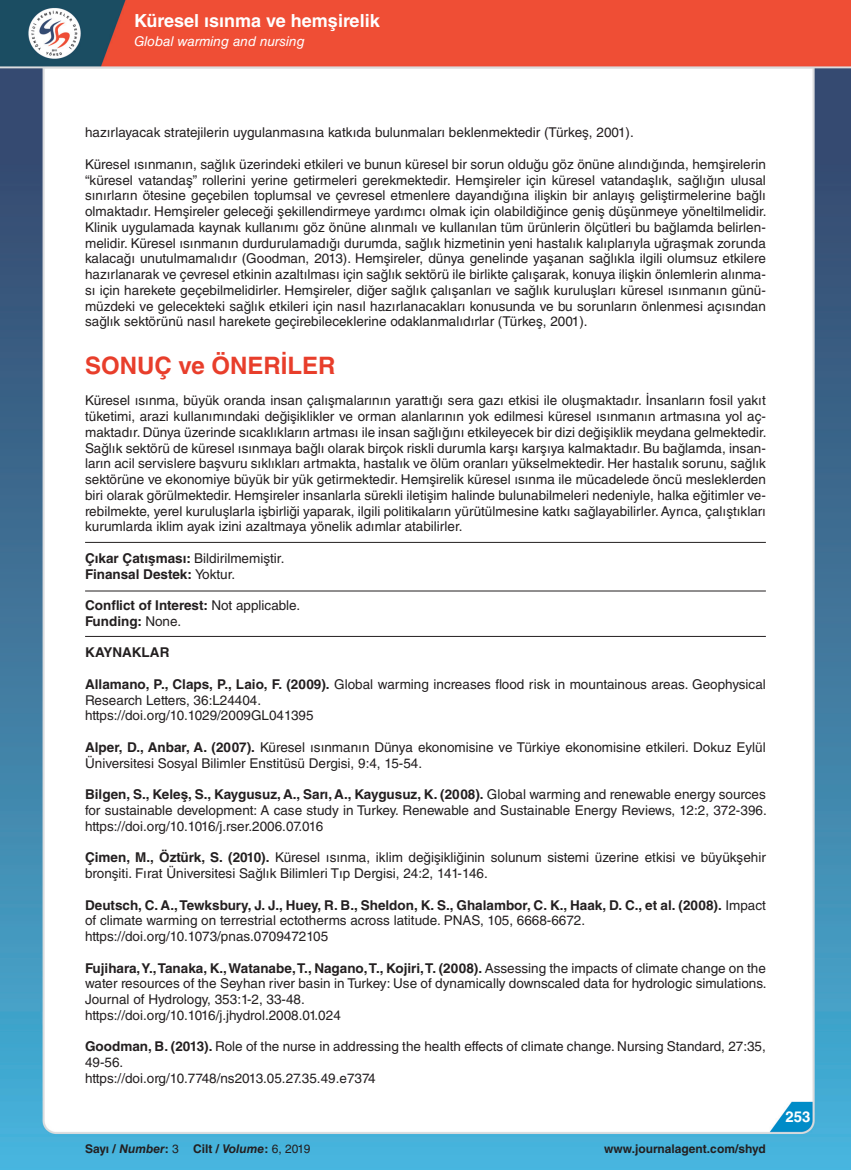
<style>
.page{position:relative;width:851px;height:1170px;background:#fff}
.page>*{position:absolute;margin:0;border:0;box-sizing:border-box;transform-origin:0 0}
.t1{font:700 24px "Helvetica LT Std";color:#e83e2b}
.t2{font:700 18px "Helvetica LT Std";color:#fff}
.t3{font:700 15px "Helvetica LT Std";color:#fff}
.t4{font:13.5px/15.8px "Helvetica LT Std";color:#231f20;text-align:justify}
.t5{font:700 13.5px/15.8px "Helvetica LT Std";color:#231f20}
.t6{font:italic 13.5px "Helvetica LT Std";color:#fff}
.t7{font:700 12px "Helvetica LT Std";color:#231f20}
.s1{font-weight:700}
.s2{font-weight:400}
.s3{font-style:italic}
</style>
<div class="page">
<img style="left:0;top:0;width:850px;height:1169px">
<hr style="left:85px;top:542px;width:680px;height:1px;background:#231f20">
<hr style="left:85px;top:590px;width:680px;height:1px;background:#231f20">
<hr style="left:85px;top:636px;width:680px;height:1px;background:#231f20">
<h2 class="t2" style="left:134px;top:9px;width:247px">Küresel ısınma ve hemşirelik</h2>
<p class="t6" style="left:134px;top:33px;width:172px">Global warming and nursing</p>
<p class="t4" style="left:85px;top:125px;width:550px">hazırlayacak stratejilerin uygulanmasına katkıda bulunmaları beklenmektedir (Türkeş, 2001).</p>
<p class="t4" style="left:85px;top:156px;width:683px">Küresel ısınmanın, sağlık üzerindeki etkileri ve bunun küresel bir sorun olduğu göz önüne alındığında, hemşirelerin “küresel vatandaş” rollerini yerine getirmeleri gerekmektedir. Hemşireler için küresel vatandaşlık, sağlığın ulusal sınırların ötesine geçebilen toplumsal ve çevresel etmenlere dayandığına ilişkin bir anlayış geliştirmelerine bağlı olmaktadır. Hemşireler geleceği şekillendirmeye yardımcı olmak için olabildiğince geniş düşünmeye yöneltilmelidir.<br>Klinik uygulamada kaynak kullanımı göz önüne alınmalı ve kullanılan tüm ürünlerin ölçütleri bu bağlamda belirlen&shy;melidir. Küresel ısınmanın durdurulamadığı durumda, sağlık hizmetinin yeni hastalık kalıplarıyla uğraşmak zorunda kalacağı unutulmamalıdır (Goodman, 2013). Hemşireler, dünya genelinde yaşanan sağlıkla ilgili olumsuz etkilere hazırlanarak ve çevresel etkinin azaltılması için sağlık sektörü ile birlikte çalışarak, konuya ilişkin önlemlerin alınma&shy;sı için harekete geçebilmelidirler. Hemşireler, diğer sağlık çalışanları ve sağlık kuruluşları küresel ısınmanın günü&shy;müzdeki ve gelecekteki sağlık etkileri için nasıl hazırlanacakları konusunda ve bu sorunların önlenmesi açısından sağlık sektörünü nasıl harekete geçirebileceklerine odaklanmalıdırlar (Türkeş, 2001).</p>
<p class="t1" style="left:85px;top:350px;width:252px">SONUÇ ve ÖNERİLER</p>
<p class="t4" style="left:85px;top:392px;width:683px">Küresel ısınma, büyük oranda insan çalışmalarının yarattığı sera gazı etkisi ile oluşmaktadır. İnsanların fosil yakıt tüketimi, arazi kullanımındaki değişiklikler ve orman alanlarının yok edilmesi küresel ısınmanın artmasına yol aç&shy;maktadır. Dünya üzerinde sıcaklıkların artması ile insan sağlığını etkileyecek bir dizi değişiklik meydana gelmektedir.<br>Sağlık sektörü de küresel ısınmaya bağlı olarak birçok riskli durumla karşı karşıya kalmaktadır. Bu bağlamda, insan&shy;ların acil servislere başvuru sıklıkları artmakta, hastalık ve ölüm oranları yükselmektedir. Her hastalık sorunu, sağlık sektörüne ve ekonomiye büyük bir yük getirmektedir. Hemşirelik küresel ısınma ile mücadelede öncü mesleklerden biri olarak görülmektedir. Hemşireler insanlarla sürekli iletişim halinde bulunabilmeleri nedeniyle, halka eğitimler ve&shy;rebilmekte, yerel kuruluşlarla işbirliği yaparak, ilgili politikaların yürütülmesine katkı sağlayabilirler. Ayrıca, çalıştıkları kurumlarda iklim ayak izini azaltmaya yönelik adımlar atabilirler.</p>
<p class="t4" style="left:85px;top:550px;width:201px"><span class="s1">Çıkar Çatışması:</span> Bildirilmemiştir.</p>
<p class="t5" style="left:85px;top:565px;width:152px">Finansal Destek: <span class="s2">Yoktur.</span></p>
<p class="t5" style="left:85px;top:597px;width:216px">Conflict of Interest: <span class="s2">Not applicable.</span></p>
<p class="t5" style="left:85px;top:613px;width:98px">Funding: <span class="s2">None.</span></p>
<p class="t5" style="left:85px;top:644px;width:86px">KAYNAKLAR</p>
<p class="t4" style="left:85px;top:676px;width:682px"><span class="s1">Allamano, P., Claps, P., Laio, F. (2009).</span> Global warming increases flood risk in mountainous areas. Geophysical<br>Research Letters, 36:L24404.</p>
<p class="t4" style="left:85px;top:707px;width:230px">https://doi.org/10.1029/2009GL041395</p>
<p class="t4" style="left:85px;top:739px;width:682px"><span class="s1">Alper, D., Anbar, A. (2007).</span> Küresel ısınmanın Dünya ekonomisine ve Türkiye ekonomisine etkileri. Dokuz Eylül<br>Üniversitesi Sosyal Bilimler Enstitüsü Dergisi, 9:4, 15-54.</p>
<p class="t4" style="left:85px;top:786px;width:683px"><span class="s1">Bilgen, S., Keleş, S., Kaygusuz, A., Sarı, A., Kaygusuz, K. (2008).</span> Global warming and renewable energy sources for sustainable development: A case study in Turkey. Renewable and Sustainable Energy Reviews, 12:2, 372-396. https://doi.org/10.1016/j.rser.2006.07.016</p>
<p class="t4" style="left:85px;top:849px;width:682px"><span class="s1">Çimen, M., Öztürk, S. (2010).</span> Küresel ısınma, iklim değişikliğinin solunum sistemi üzerine etkisi ve büyükşehir bronşiti. Fırat Üniversitesi Sağlık Bilimleri Tıp Dergisi, 24:2, 141-146.</p>
<p class="t5" style="left:85px;top:896px;width:682px">Deutsch, C. A., Tewksbury, J. J., Huey, R. B., Sheldon, K. S., Ghalambor, C. K., Haak, D. C., et al. (2008). <span class="s2">Impact of climate warming on terrestrial ectotherms across latitude. PNAS, 105, 6668-6672.</span></p>
<p class="t4" style="left:85px;top:928px;width:244px">https://doi.org/10.1073/pnas.0709472105</p>
<p class="t4" style="left:85px;top:959px;width:683px"><span class="s1">Fujihara, Y., Tanaka, K., Watanabe, T., Nagano, T., Kojiri, T. (2008).</span> Assessing the impacts of climate change on the water resources of the Seyhan river basin in Turkey: Use of dynamically downscaled data for hydrologic simulations.<br>Journal of Hydrology, 353:1-2, 33-48.</p>
<p class="t4" style="left:85px;top:1007px;width:257px">https://doi.org/10.1016/j.jhydrol.2008.01.024</p>
<p class="t4" style="left:85px;top:1038px;width:682px"><span class="s1">Goodman, B. (2013).</span> Role of the nurse in addressing the health effects of climate change. Nursing Standard, 27:35,<br>49-56.</p>
<p class="t4" style="left:85px;top:1070px;width:292px">https://doi.org/10.7748/ns2013.05.27.35.49.e7374</p>
<p class="t7" style="left:85px;top:1141px;width:227px">Sayı / <span class="s3">Number</span>: <span class="s2">3</span> Cilt / <span class="s3">Volume</span>: <span class="s2">6, 2019</span></p>
<p class="t7" style="left:604px;top:1141px;width:163px">www.journalagent.com/shyd</p>
<p class="t3" style="left:785px;top:1107px;width:27px">253</p>
</div>
